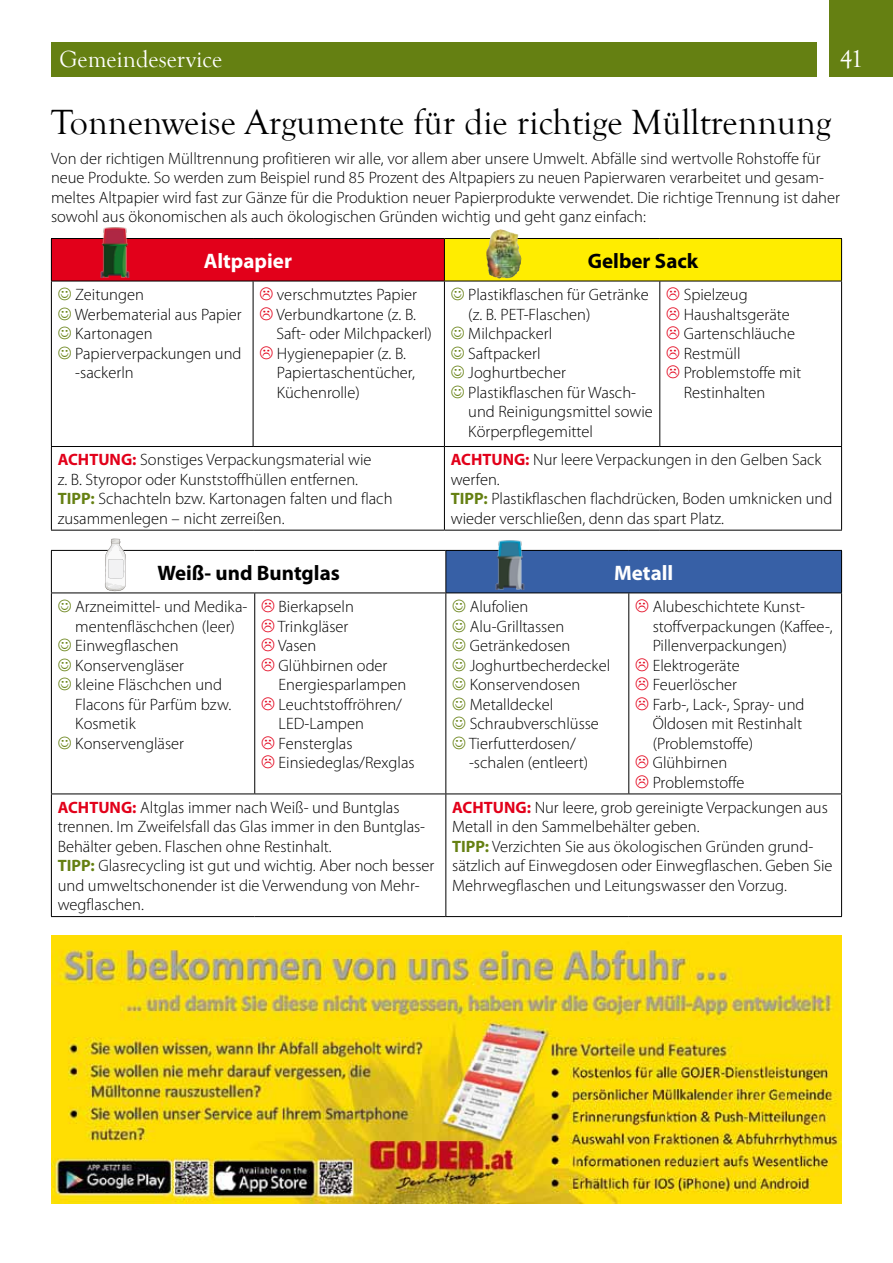
<style>
.page{position:relative;width:893px;height:1263px;background:#fff}
.page>*{position:absolute;margin:0;border:0;box-sizing:border-box;transform-origin:0 0}
.t1{font:36px "Goudy Old Style T";color:#000}
.t2{font:25.5px "Goudy Old Style T";color:#fff}
.t3{font:24px "Goudy Old Style T";color:#fff}
.t4{font:700 21px "Myriad Pro";color:#000}
.t5{font:700 21px "Myriad Pro";color:#fff}
.t6{font:300 16.5px/19.5px "Myriad Pro";color:#000}
.s1{font-weight:700;color:#e2001a}
.s2{font-weight:700;color:#658012}
</style>
<div class="page">
<div style="left:51px;top:43px;width:765px;height:34px;background:#658012"></div>
<div style="left:829px;top:0;width:64px;height:77px;background:#658012"></div>
<div style="left:51px;top:238px;width:393px;height:43px;background:#e2001a"></div>
<div style="left:444px;top:238px;width:398px;height:43px;background:#ffed00"></div>
<hr style="left:51px;top:238px;width:202px;height:1px;background:#000">
<hr style="left:51px;top:239px;width:1px;height:42px;background:#000">
<hr style="left:253px;top:238px;width:191px;height:1px;background:#000">
<hr style="left:444px;top:238px;width:216px;height:1px;background:#000">
<hr style="left:444px;top:239px;width:1px;height:42px;background:#000">
<hr style="left:660px;top:238px;width:182px;height:1px;background:#000">
<hr style="left:841px;top:239px;width:1px;height:42px;background:#000">
<hr style="left:51px;top:281px;width:202px;height:1px;background:#000">
<hr style="left:51px;top:281px;width:1px;height:165px;background:#000">
<hr style="left:253px;top:281px;width:191px;height:1px;background:#000">
<hr style="left:253px;top:281px;width:1px;height:165px;background:#000">
<hr style="left:444px;top:281px;width:216px;height:1px;background:#000">
<hr style="left:444px;top:281px;width:1px;height:165px;background:#000">
<hr style="left:660px;top:281px;width:182px;height:1px;background:#000">
<hr style="left:659px;top:281px;width:1px;height:165px;background:#000">
<hr style="left:841px;top:281px;width:1px;height:165px;background:#000">
<hr style="left:444px;top:446px;width:216px;height:1px;background:#000">
<hr style="left:660px;top:446px;width:182px;height:1px;background:#000">
<hr style="left:841px;top:447px;width:1px;height:83px;background:#000">
<hr style="left:444px;top:530px;width:216px;height:1px;background:#000">
<hr style="left:660px;top:530px;width:182px;height:1px;background:#000">
<hr style="left:51px;top:446px;width:202px;height:1px;background:#000">
<hr style="left:51px;top:447px;width:1px;height:83px;background:#000">
<hr style="left:253px;top:446px;width:191px;height:1px;background:#000">
<hr style="left:444px;top:447px;width:1px;height:83px;background:#000">
<hr style="left:51px;top:530px;width:202px;height:1px;background:#000">
<hr style="left:253px;top:530px;width:191px;height:1px;background:#000">
<div style="left:446px;top:550px;width:396px;height:43px;background:#3760a6"></div>
<hr style="left:51px;top:550px;width:204px;height:1px;background:#000">
<hr style="left:51px;top:551px;width:1px;height:41px;background:#000">
<hr style="left:255px;top:550px;width:191px;height:1px;background:#000">
<hr style="left:446px;top:550px;width:183px;height:1px;background:#000">
<hr style="left:445px;top:551px;width:1px;height:41px;background:#000">
<hr style="left:629px;top:550px;width:213px;height:1px;background:#000">
<hr style="left:841px;top:551px;width:1px;height:41px;background:#000">
<hr style="left:51px;top:592px;width:204px;height:1px;background:#000">
<hr style="left:51px;top:593px;width:1px;height:200px;background:#000">
<hr style="left:255px;top:592px;width:191px;height:1px;background:#000">
<hr style="left:254px;top:593px;width:1px;height:200px;background:#000">
<hr style="left:446px;top:592px;width:183px;height:1px;background:#000">
<hr style="left:445px;top:593px;width:1px;height:200px;background:#000">
<hr style="left:629px;top:592px;width:213px;height:1px;background:#000">
<hr style="left:628px;top:593px;width:1px;height:200px;background:#000">
<hr style="left:841px;top:593px;width:1px;height:200px;background:#000">
<hr style="left:51px;top:793px;width:204px;height:1px;background:#000">
<hr style="left:51px;top:794px;width:1px;height:122px;background:#000">
<hr style="left:255px;top:793px;width:191px;height:1px;background:#000">
<hr style="left:446px;top:793px;width:183px;height:1px;background:#000">
<hr style="left:445px;top:794px;width:1px;height:122px;background:#000">
<hr style="left:629px;top:793px;width:213px;height:1px;background:#000">
<hr style="left:841px;top:794px;width:1px;height:122px;background:#000">
<hr style="left:51px;top:916px;width:204px;height:1px;background:#000">
<hr style="left:255px;top:916px;width:191px;height:1px;background:#000">
<hr style="left:446px;top:916px;width:183px;height:1px;background:#000">
<hr style="left:629px;top:916px;width:213px;height:1px;background:#000">
<img style="left:51px;top:935px;width:791px;height:268px">
<img style="left:100px;top:227px;width:30px;height:51px">
<img style="left:493px;top:540px;width:34px;height:49px">
<svg style="left:105px;top:539px;width:21px;height:53px"></svg>
<img style="left:486px;top:229px;width:14px;height:46px">
<h3 class="t3" style="left:60px;top:46px;width:164px">Gemeindeservice</h3>
<h2 class="t2" style="left:840px;top:45px;width:25px">41</h2>
<h1 class="t1" style="left:51px;top:103px;width:782px">Tonnenweise Argumente für die richtige Mülltrennung</h1>
<p class="t6" style="left:51px;top:149px;width:790px">Von der richtigen Mülltrennung profitieren wir alle, vor allem aber unsere Umwelt. Abfälle sind wertvolle Rohstoffe für neue Produkte. So werden zum Beispiel rund 85 Prozent des Altpapiers zu neuen Papierwaren verarbeitet und gesam&shy;meltes Altpapier wird fast zur Gänze für die Produktion neuer Papierprodukte verwendet. Die richtige Trennung ist daher sowohl aus ökonomischen als auch ökologischen Gründen wichtig und geht ganz einfach:</p>
<p class="t5" style="left:204px;top:249px;width:90px">Altpapier</p>
<p class="t4" style="left:588px;top:249px;width:112px">Gelber Sack</p>
<p class="t6" style="left:75px;top:285px;width:168px">Zeitungen<br>Werbematerial aus Papier<br>Kartonagen<br>Papierverpackungen und -sackerln</p>
<p class="t6" style="left:276px;top:285px;width:157px">verschmutztes Papier<br>Verbundkartone (z. B.<br>Saft- oder Milchpackerl)<br>Hygienepapier (z. B.<br>Papiertaschentücher,<br>Küchenrolle)</p>
<p class="t6" style="left:468px;top:285px;width:186px">Plastikflaschen für Getränke (z. B. PET-Flaschen)<br>Milchpackerl<br>Saftpackerl<br>Joghurtbecher<br>Plastikflaschen für Wasch&shy;und Reinigungsmittel sowie<br>Körperpflegemittel</p>
<p class="t6" style="left:684px;top:285px;width:119px">Spielzeug<br>Haushaltsgeräte<br>Gartenschläuche<br>Restmüll<br>Problemstoffe mit<br>Restinhalten</p>
<p class="t6" style="left:58px;top:450px;width:336px"><span class="s1">ACHTUNG:</span> Sonstiges Verpackungsmaterial wie<br>z. B. Styropor oder Kunststoffhüllen entfernen.<br><span class="s2">TIPP:</span> Schachteln bzw. Kartonagen falten und flach zusammenlegen – nicht zerreißen.</p>
<p class="t6" style="left:451px;top:450px;width:383px"><span class="s1">ACHTUNG:</span> Nur leere Verpackungen in den Gelben Sack werfen.<br><span class="s2">TIPP:</span> Plastikflaschen flachdrücken, Boden umknicken und wieder verschließen, denn das spart Platz.</p>
<p class="t4" style="left:157px;top:561px;width:184px">Weiß- und Buntglas</p>
<p class="t5" style="left:614px;top:561px;width:61px">Metall</p>
<p class="t6" style="left:75px;top:597px;width:174px">Arzneimittel- und Medika&shy;mentenfläschchen (leer)<br>Einwegflaschen<br>Konservengläser<br>kleine Fläschchen und<br>Flacons für Parfüm bzw.<br>Kosmetik<br>Konservengläser</p>
<p class="t6" style="left:278px;top:597px;width:138px">Bierkapseln<br>Trinkgläser<br>Vasen<br>Glühbirnen oder<br>Energiesparlampen<br>Leuchtstoffröhren/<br>LED-Lampen<br>Fensterglas<br>Einsiedeglas/Rexglas</p>
<p class="t6" style="left:469px;top:597px;width:143px">Alufolien<br>Alu-Grilltassen<br>Getränkedosen<br>Joghurtbecherdeckel<br>Konservendosen<br>Metalldeckel<br>Schraubverschlüsse<br>Tierfutterdosen/ -schalen (entleert)</p>
<p class="t6" style="left:653px;top:597px;width:182px">Alubeschichtete Kunst&shy;stoffverpackungen (Kaffee-,<br>Pillenverpackungen)<br>Elektrogeräte<br>Feuerlöscher<br>Farb-, Lack-, Spray- und<br>Öldosen mit Restinhalt (Problemstoffe)<br>Glühbirnen<br>Problemstoffe</p>
<p class="t6" style="left:58px;top:798px;width:378px"><span class="s1">ACHTUNG:</span> Altglas immer nach Weiß- und Buntglas trennen. Im Zweifelsfall das Glas immer in den Buntglas-Behälter geben. Flaschen ohne Restinhalt.<br><span class="s2">TIPP:</span> Glasrecycling ist gut und wichtig. Aber noch besser und umweltschonender ist die Verwendung von Mehr&shy;wegflaschen.</p>
<p class="t6" style="left:452px;top:798px;width:382px"><span class="s1">ACHTUNG:</span> Nur leere, grob gereinigte Verpackungen aus Metall in den Sammelbehälter geben.<br><span class="s2">TIPP:</span> Verzichten Sie aus ökologischen Gründen grund&shy;sätzlich auf Einwegdosen oder Einwegflaschen. Geben Sie Mehrwegflaschen und Leitungswasser den Vorzug.</p>
</div>
